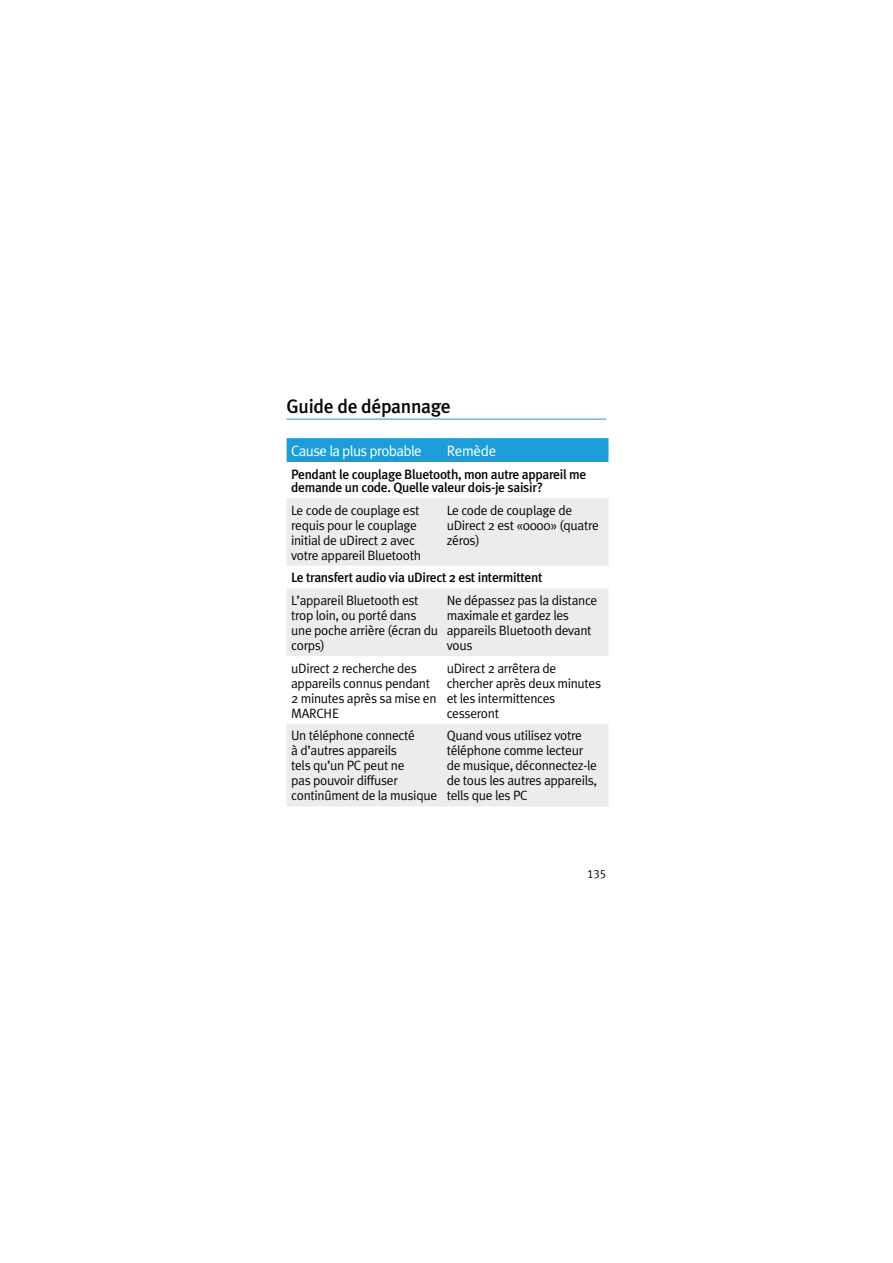
<style>
.page{position:relative;width:893px;height:1263px;background:#fff}
.page>*{position:absolute;margin:0;border:0;box-sizing:border-box;transform-origin:0 0}
.t1{font:500 19.5px "Meta Plus";letter-spacing:-.02em;color:#040809}
.t2{font:15px "Meta Plus Normal";letter-spacing:-.04em;color:#fff}
.t3{font:13.5px/15px "Meta Plus Normal";letter-spacing:-.025em;color:#040809}
.t4{font:500 13.5px/13.5px "Meta Plus";letter-spacing:-.025em;color:#040809}
.t5{font:12px "Meta Plus Normal Caps";color:#040809}
</style>
<div class="page">
<hr style="left:286px;top:419px;width:320px;height:1px;background:#1d9dd8">
<div style="left:286px;top:438px;width:322px;height:24px;background:#1d9dd8"></div>
<svg style="left:287px;top:498px;width:321px;height:308px;fill:#ececec"></svg>
<h1 class="t1" style="left:286px;top:394px;width:165px">Guide de dépannage</h1>
<p class="t2" style="left:291px;top:445px;width:132px">Cause la plus probable</p>
<p class="t2" style="left:446px;top:445px;width:51px">Remède</p>
<p class="t4" style="left:291px;top:467px;width:297px">Pendant le couplage Bluetooth, mon autre appareil me demande un code. Quelle valeur dois-je saisir?</p>
<p class="t3" style="left:291px;top:504px;width:131px">Le code de couplage est requis pour le couplage initial de uDirect 2 avec votre appareil Bluetooth</p>
<p class="t3" style="left:446px;top:504px;width:154px">Le code de couplage de uDirect 2 est «0000» (quatre zéros)</p>
<p class="t4" style="left:291px;top:571px;width:253px">Le transfert audio via uDirect 2 est intermittent</p>
<p class="t3" style="left:291px;top:594px;width:148px">L’appareil Bluetooth est trop loin, ou porté dans une poche arrière (écran du corps)</p>
<p class="t3" style="left:446px;top:594px;width:152px">Ne dépassez pas la distance maximale et gardez les appareils Bluetooth devant vous</p>
<p class="t3" style="left:291px;top:662px;width:147px">uDirect 2 recherche des appareils connus pendant<br>2 minutes après sa mise en<br>MARCHE</p>
<p class="t3" style="left:446px;top:662px;width:156px">uDirect 2 arrêtera de chercher après deux minutes et les intermittences cesseront</p>
<p class="t3" style="left:291px;top:730px;width:148px">Un téléphone connecté<br>à d’autres appareils<br>tels qu’un PC peut ne<br>pas pouvoir diffuser continûment de la musique</p>
<p class="t3" style="left:446px;top:730px;width:152px">Quand vous utilisez votre téléphone comme lecteur de musique, déconnectez-le de tous les autres appareils, tells que les PC</p>
<p class="t5" style="left:587px;top:867px;width:21px">135</p>
</div>
